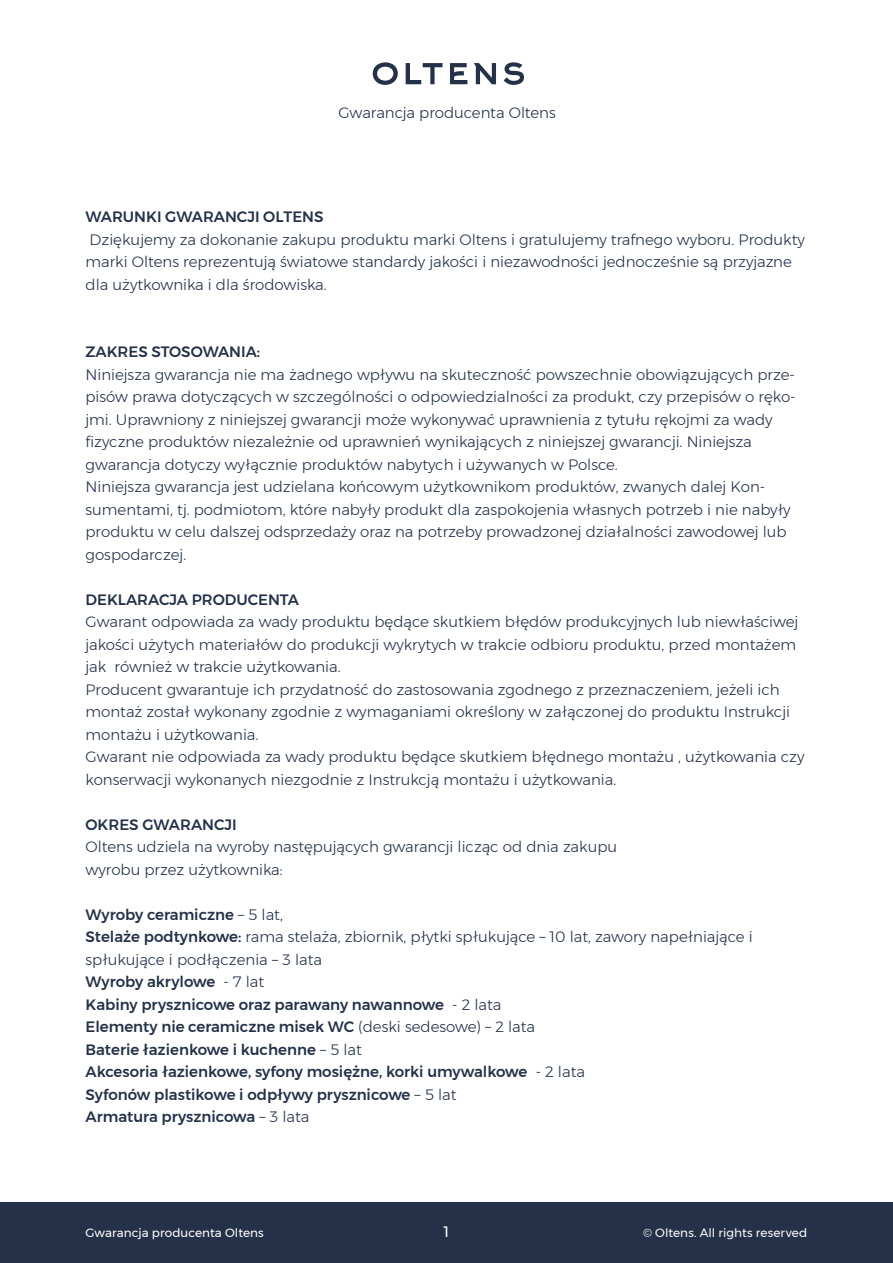
<style>
.page{position:relative;width:893px;height:1263px;background:#fff}
.page>*{position:absolute;margin:0;border:0;box-sizing:border-box;transform-origin:0 0}
.t1{font:300 15px/22.5px "Montserrat";color:#253148}
.t2{font:500 15px/22.5px "Montserrat";color:#253148}
.t3{font:15px "Montserrat";color:#fff}
.t4{font:12px "Montserrat";letter-spacing:.005em;color:#fff}
.t5{font:12px "Montserrat";letter-spacing:.005em;color:#fbfbfc}
.s1{font-weight:300}
</style>
<div class="page">
<div style="left:0;top:1202px;width:893px;height:61px;background:#253148"></div>
<svg style="left:373px;top:62px;width:25px;height:23px"></svg>
<svg style="left:406px;top:63px;width:37px;height:21px"></svg>
<svg style="left:450px;top:63px;width:17px;height:21px"></svg>
<svg style="left:474px;top:63px;width:22px;height:21px"></svg>
<svg style="left:504px;top:62px;width:20px;height:23px"></svg>
<p class="t1" style="left:338px;top:102px;width:219px">Gwarancja producenta Oltens</p>
<p class="t2" style="left:86px;top:205px;width:240px">WARUNKI GWARANCJI OLTENS</p>
<p class="t1" style="left:86px;top:228px;width:721px">Dziękujemy za dokonanie zakupu produktu marki Oltens i gratulujemy trafnego wyboru. Produkty marki Oltens reprezentują światowe standardy jakości i niezawodności jednocześnie są przyjazne dla użytkownika i dla środowiska.</p>
<p class="t2" style="left:86px;top:340px;width:176px">ZAKRES STOSOWANIA:</p>
<p class="t1" style="left:86px;top:363px;width:712px">Niniejsza gwarancja nie ma żadnego wpływu na skuteczność powszechnie obowiązujących prze&shy;pisów prawa dotyczących w szczególności o odpowiedzialności za produkt, czy przepisów o ręko&shy;jmi. Uprawniony z niniejszej gwarancji może wykonywać uprawnienia z tytułu rękojmi za wady fizyczne produktów niezależnie od uprawnień wynikających z niniejszej gwarancji. Niniejsza gwarancja dotyczy wyłącznie produktów nabytych i używanych w Polsce.<br>Niniejsza gwarancja jest udzielana końcowym użytkownikom produktów, zwanych dalej Kon&shy;sumentami, tj. podmiotom, które nabyły produkt dla zaspokojenia własnych potrzeb i nie nabyły produktu w celu dalszej odsprzedaży oraz na potrzeby prowadzonej działalności zawodowej lub gospodarczej.</p>
<p class="t2" style="left:86px;top:588px;width:215px">DEKLARACJA PRODUCENTA</p>
<p class="t1" style="left:86px;top:610px;width:721px">Gwarant odpowiada za wady produktu będące skutkiem błędów produkcyjnych lub niewłaściwej jakości użytych materiałów do produkcji wykrytych w trakcie odbioru produktu, przed montażem jak również w trakcie użytkowania.<br>Producent gwarantuje ich przydatność do zastosowania zgodnego z przeznaczeniem, jeżeli ich montaż został wykonany zgodnie z wymaganiami określony w załączonej do produktu Instrukcji montażu i użytkowania.<br>Gwarant nie odpowiada za wady produktu będące skutkiem błędnego montażu , użytkowania czy konserwacji wykonanych niezgodnie z Instrukcją montażu i użytkowania.</p>
<p class="t2" style="left:86px;top:813px;width:153px">OKRES GWARANCJI</p>
<p class="t1" style="left:86px;top:835px;width:533px">Oltens udziela na wyroby następujących gwarancji licząc od dnia zakupu wyrobu przez użytkownika:</p>
<p class="t2" style="left:86px;top:903px;width:669px">Wyroby ceramiczne <span class="s1">– 5 lat,<br></span>Stelaże podtynkowe: <span class="s1">rama stelaża, zbiornik, płytki spłukujące – 10 lat, zawory napełniające i spłukujące i podłączenia – 3 lata<br></span>Wyroby akrylowe <span class="s1">- 7 lat<br></span>Kabiny prysznicowe oraz parawany nawannowe <span class="s1">- 2 lata<br></span>Elementy nie ceramiczne misek WC <span class="s1">(deski sedesowe) – 2 lata<br></span>Baterie łazienkowe i kuchenne <span class="s1">– 5 lat<br></span>Akcesoria łazienkowe, syfony mosiężne, korki umywalkowe <span class="s1">- 2 lata<br></span>Syfonów plastikowe i odpływy prysznicowe <span class="s1">– 5 lat<br></span>Armatura prysznicowa <span class="s1">– 3 lata</span></p>
<p class="t4" style="left:86px;top:1223px;width:180px">Gwarancja producenta Oltens</p>
<p class="t3" style="left:443px;top:1220px;width:7px">1</p>
<p class="t5" style="left:643px;top:1223px;width:166px">© Oltens. All rights reserved</p>
</div>
